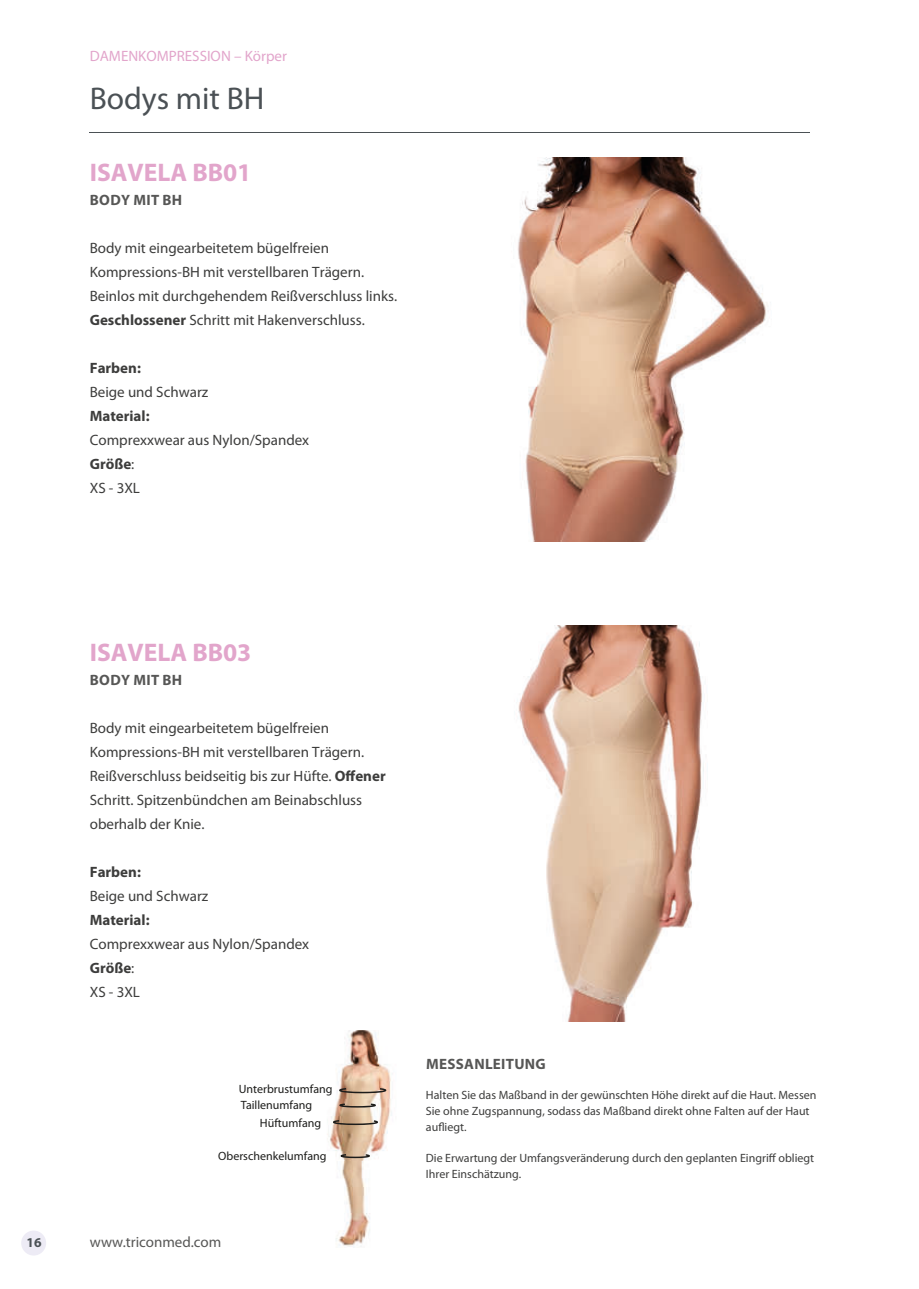
<style>
.page{position:relative;width:919px;height:1289px;background:#fff}
.page>*{position:absolute;margin:0;border:0;box-sizing:border-box;transform-origin:0 0}
.t1{font:31.5px "Myriad Pro";color:#4b5155}
.t2{font:700 25.5px "Myriad Pro";color:#e2a5cb}
.t3{font:15px/24px "Myriad Pro";color:#3d3d3c}
.t4{font:700 15px "Myriad Pro";color:#3d3d3c}
.t5{font:700 15px "Myriad Pro";letter-spacing:.02em;color:#575756}
.t6{font:15px "Myriad Pro";color:#e2a5cb}
.t7{font:15px "Myriad Pro";color:#575756}
.t8{font:700 13.5px "Myriad Pro";color:#4b5155}
.t9{font:12px/15.8px "Myriad Pro";color:#3d3d3c}
.t10{font:12px "Myriad Pro";color:#1d1d1b}
.s1{font-weight:700}
</style>
<div class="page">
<hr style="left:90px;top:132px;width:720px;height:1px;background:#4b5155">
<img style="left:517px;top:158px;width:252px;height:383px">
<img style="left:518px;top:625px;width:186px;height:396px">
<img style="left:327px;top:1030px;width:65px;height:218px">
<svg style="left:339px;top:1103px;width:37px;height:4px"></svg>
<svg style="left:339px;top:1087px;width:47px;height:6px"></svg>
<svg style="left:333px;top:1119px;width:45px;height:6px"></svg>
<svg style="left:340px;top:1153px;width:30px;height:5px"></svg>
<div style="left:21px;top:1230px;width:25px;height:25px;background:#edebf5;border-radius:50%"></div>
<p class="t6" style="left:90px;top:48px;width:199px">DAMENKOMPRESSION – Körper</p>
<h1 class="t1" style="left:90px;top:83px;width:176px">Bodys mit BH</h1>
<h2 class="t2" style="left:90px;top:159px;width:163px">ISAVELA BB01</h2>
<p class="t5" style="left:90px;top:192px;width:94px">BODY MIT BH</p>
<p class="t3" style="left:90px;top:236px;width:309px">Body mit eingearbeitetem bügelfreien Kompressions-BH mit verstellbaren Trägern.<br>Beinlos mit durchgehendem Reißverschluss links.<br><span class="s1">Geschlossener</span> Schritt mit Hakenverschluss.</p>
<p class="t4" style="left:90px;top:360px;width:53px">Farben:</p>
<p class="t3" style="left:90px;top:380px;width:120px">Beige und Schwarz</p>
<p class="t4" style="left:90px;top:408px;width:61px">Material:</p>
<p class="t3" style="left:90px;top:428px;width:221px">Comprexxwear aus Nylon/Spandex<br><span class="s1">Größe</span>:<br>XS - 3XL</p>
<h2 class="t2" style="left:90px;top:639px;width:163px">ISAVELA BB03</h2>
<p class="t5" style="left:90px;top:672px;width:94px">BODY MIT BH</p>
<p class="t3" style="left:90px;top:716px;width:297px">Body mit eingearbeitetem bügelfreien Kompressions-BH mit verstellbaren Trägern.<br>Reißverschluss beidseitig bis zur Hüfte. <span class="s1">Offener </span>Schritt. Spitzenbündchen am Beinabschluss oberhalb der Knie.</p>
<p class="t4" style="left:90px;top:864px;width:53px">Farben:</p>
<p class="t3" style="left:90px;top:884px;width:120px">Beige und Schwarz</p>
<p class="t4" style="left:90px;top:912px;width:61px">Material:</p>
<p class="t3" style="left:90px;top:932px;width:221px">Comprexxwear aus Nylon/Spandex<br><span class="s1">Größe</span>:<br>XS - 3XL</p>
<p class="t10" style="left:239px;top:1082px;width:95px">Unterbrustumfang</p>
<p class="t10" style="left:260px;top:1117px;width:63px">Hüftumfang</p>
<p class="t10" style="left:218px;top:1150px;width:110px">Oberschenkelumfang</p>
<p class="t10" style="left:241px;top:1099px;width:73px">Taillenumfang</p>
<p class="t8" style="left:27px;top:1235px;width:16px">16</p>
<p class="t7" style="left:90px;top:1234px;width:133px">www.triconmed.com</p>
<p class="t5" style="left:426px;top:1055px;width:121px">MESSANLEITUNG</p>
<p class="t9" style="left:426px;top:1087px;width:392px">Halten Sie das Maßband in der gewünschten Höhe direkt auf die Haut. Messen<br>Sie ohne Zugspannung, sodass das Maßband direkt ohne Falten auf der Haut aufliegt.</p>
<p class="t9" style="left:426px;top:1150px;width:390px">Die Erwartung der Umfangsveränderung durch den geplanten Eingriff obliegt<br>Ihrer Einschätzung.</p>
</div>
